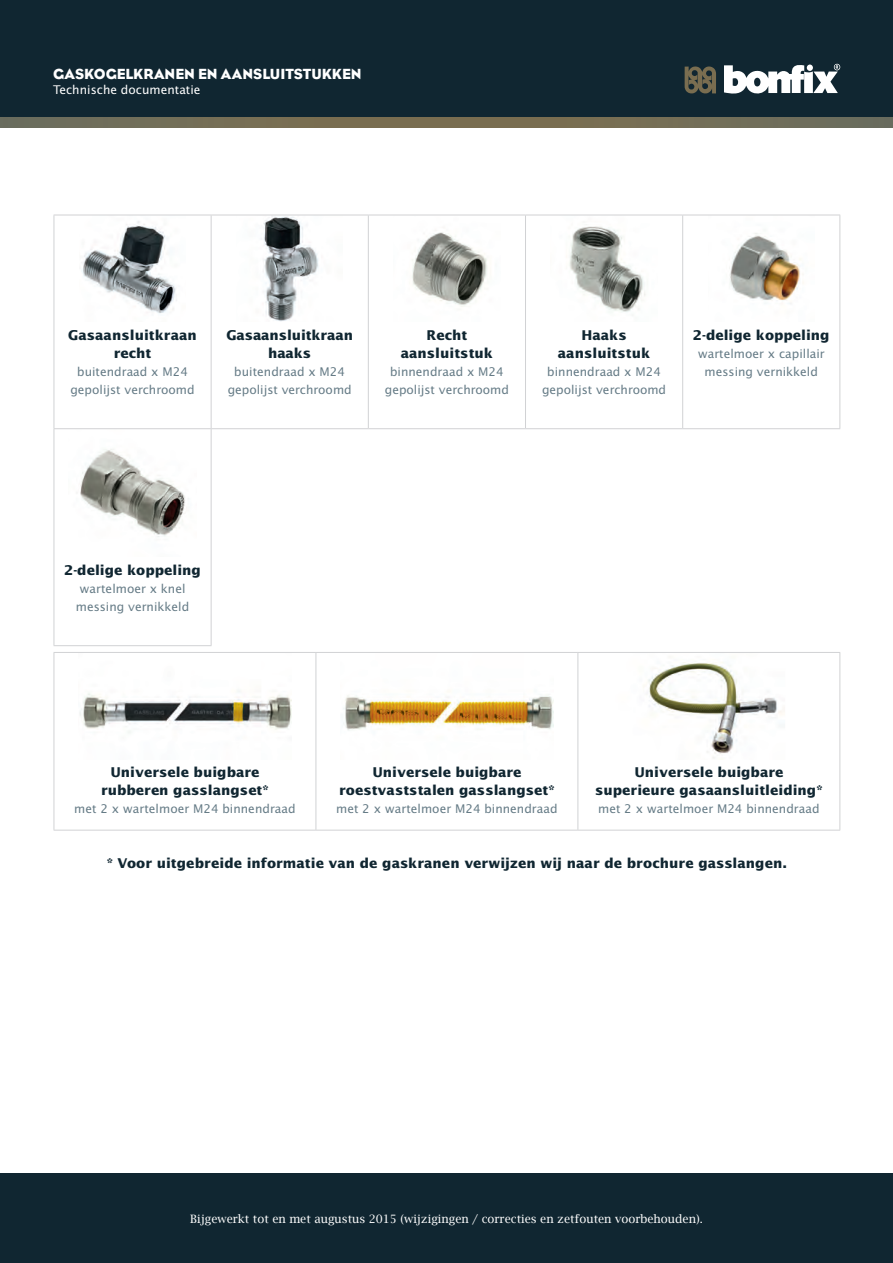
<style>
.page{position:relative;width:893px;height:1263px;background:#fff}
.page>*{position:absolute;margin:0;border:0;box-sizing:border-box;transform-origin:0 0}
.Header_titel_wit{font:15px "Eagle";color:#fff}
.t1{font:700 13.5px/18px "Lucida Sans Std";color:#102631;text-align:center}
.t2{font:12px "Lucida Sans Std";color:#657b86}
.Header_subtitel_wit{font:12px "Lucida Sans Std";color:#fff}
.t3{font:11.55px "Lucida Bright";color:#fff}
</style>
<div class="page">
<div style="left:0;top:21px;width:440px;height:107px;background:#766d56"></div>
<div style="left:440px;top:21px;width:453px;height:107px;background:linear-gradient(to right,#7d6e4d,#6b6d5f)"></div>
<div style="left:0;top:1174px;width:893px;height:89px;background:#102631"></div>
<div style="left:0;top:0;width:893px;height:117px;background:#102631"></div>
<svg style="left:685px;top:66px;width:31px;height:28px"></svg>
<svg style="left:724px;top:64px;width:116px;height:30px"></svg>
<hr style="left:54px;top:215px;width:1px;height:213px;background:#d1d2d4">
<hr style="left:211px;top:215px;width:1px;height:213px;background:#d1d2d4">
<hr style="left:368px;top:215px;width:1px;height:213px;background:#d1d2d4">
<hr style="left:525px;top:215px;width:1px;height:213px;background:#d1d2d4">
<hr style="left:682px;top:215px;width:1px;height:213px;background:#d1d2d4">
<hr style="left:839px;top:215px;width:1px;height:213px;background:#d1d2d4">
<hr style="left:54px;top:429px;width:1px;height:216px;background:#d1d2d4">
<hr style="left:211px;top:428px;width:157px;height:1px;background:#d1d2d4">
<hr style="left:211px;top:429px;width:1px;height:216px;background:#d1d2d4">
<hr style="left:368px;top:428px;width:157px;height:1px;background:#d1d2d4">
<hr style="left:525px;top:428px;width:158px;height:1px;background:#d1d2d4">
<hr style="left:683px;top:428px;width:157px;height:1px;background:#d1d2d4">
<hr style="left:54px;top:645px;width:158px;height:1px;background:#d1d2d4">
<img style="left:82px;top:221px;width:95px;height:93px">
<img style="left:263px;top:216px;width:56px;height:105px">
<img style="left:412px;top:232px;width:75px;height:75px">
<img style="left:569px;top:226px;width:77px;height:86px">
<img style="left:729px;top:233px;width:75px;height:71px">
<img style="left:69px;top:429px;width:127px;height:108px">
<hr style="left:54px;top:653px;width:1px;height:177px;background:#d1d2d4">
<hr style="left:54px;top:830px;width:262px;height:1px;background:#d1d2d4">
<hr style="left:316px;top:653px;width:1px;height:177px;background:#d1d2d4">
<hr style="left:577px;top:653px;width:1px;height:177px;background:#d1d2d4">
<hr style="left:839px;top:653px;width:1px;height:177px;background:#d1d2d4">
<hr style="left:316px;top:830px;width:262px;height:1px;background:#d1d2d4">
<hr style="left:578px;top:830px;width:262px;height:1px;background:#d1d2d4">
<img style="left:80px;top:691px;width:211px;height:42px">
<img style="left:343px;top:695px;width:210px;height:36px">
<img style="left:643px;top:662px;width:142px;height:97px">
<hr style="left:54px;top:215px;width:157px;height:1px;background:#d1d2d4">
<hr style="left:211px;top:215px;width:157px;height:1px;background:#d1d2d4">
<hr style="left:368px;top:215px;width:157px;height:1px;background:#d1d2d4">
<hr style="left:525px;top:215px;width:158px;height:1px;background:#d1d2d4">
<hr style="left:683px;top:215px;width:157px;height:1px;background:#d1d2d4">
<hr style="left:54px;top:428px;width:157px;height:1px;background:#d1d2d4">
<hr style="left:54px;top:652px;width:262px;height:1px;background:#d1d2d4">
<hr style="left:316px;top:652px;width:262px;height:1px;background:#d1d2d4">
<hr style="left:578px;top:652px;width:262px;height:1px;background:#d1d2d4">
<p class="Header_titel_wit" style="left:53px;top:65px;width:310px">GASKOGELKRANEN EN AANSLUITSTUKKEN</p>
<p class="Header_subtitel_wit" style="left:53px;top:82px;width:149px">Technische documentatie</p>
<p class="t1" style="left:68px;top:326px;width:130px">Gasaansluitkraan recht</p>
<p class="t2" style="left:77px;top:364px;width:112px">buitendraad x M24</p>
<p class="t2" style="left:70px;top:382px;width:126px">gepolijst verchroomd</p>
<p class="t1" style="left:226px;top:326px;width:128px">Gasaansluitkraan haaks</p>
<p class="t2" style="left:234px;top:364px;width:112px">buitendraad x M24</p>
<p class="t2" style="left:228px;top:382px;width:126px">gepolijst verchroomd</p>
<p class="t1" style="left:426px;top:326px;width:42px">Recht</p>
<p class="t1" style="left:401px;top:344px;width:94px">aansluitstuk</p>
<p class="t2" style="left:390px;top:364px;width:115px">binnendraad x M24</p>
<p class="t2" style="left:385px;top:382px;width:126px">gepolijst verchroomd</p>
<p class="t1" style="left:558px;top:326px;width:94px">Haaks aansluitstuk</p>
<p class="t2" style="left:547px;top:364px;width:115px">binnendraad x M24</p>
<p class="t2" style="left:542px;top:382px;width:126px">gepolijst verchroomd</p>
<p class="t1" style="left:693px;top:326px;width:138px">2-delige koppeling</p>
<p class="t2" style="left:698px;top:346px;width:129px">wartelmoer x capillair</p>
<p class="t2" style="left:705px;top:364px;width:115px">messing vernikkeld</p>
<p class="t1" style="left:64px;top:561px;width:138px">2-delige koppeling</p>
<p class="t2" style="left:80px;top:581px;width:107px">wartelmoer x knel</p>
<p class="t2" style="left:76px;top:599px;width:115px">messing vernikkeld</p>
<p class="t1" style="left:110px;top:763px;width:151px">Universele buigbare</p>
<p class="t1" style="left:101px;top:781px;width:169px">rubberen gasslangset*</p>
<p class="t2" style="left:74px;top:802px;width:223px">met 2 x wartelmoer M24 binnendraad</p>
<p class="t1" style="left:372px;top:763px;width:151px">Universele buigbare</p>
<p class="t1" style="left:339px;top:781px;width:217px">roestvaststalen gasslangset*</p>
<p class="t2" style="left:336px;top:802px;width:223px">met 2 x wartelmoer M24 binnendraad</p>
<p class="t1" style="left:634px;top:763px;width:151px">Universele buigbare</p>
<p class="t1" style="left:595px;top:781px;width:229px">superieure gasaansluitleiding*</p>
<p class="t2" style="left:598px;top:802px;width:223px">met 2 x wartelmoer M24 binnendraad</p>
<p class="t1" style="left:107px;top:854px;width:682px">* Voor uitgebreide informatie van de gaskranen verwijzen wij naar de brochure gasslangen.</p>
<p class="t3" style="left:190px;top:1212px;width:514px">Bijgewerkt tot en met augustus 2015 (wijzigingen / correcties en zetfouten voorbehouden).</p>
</div>
